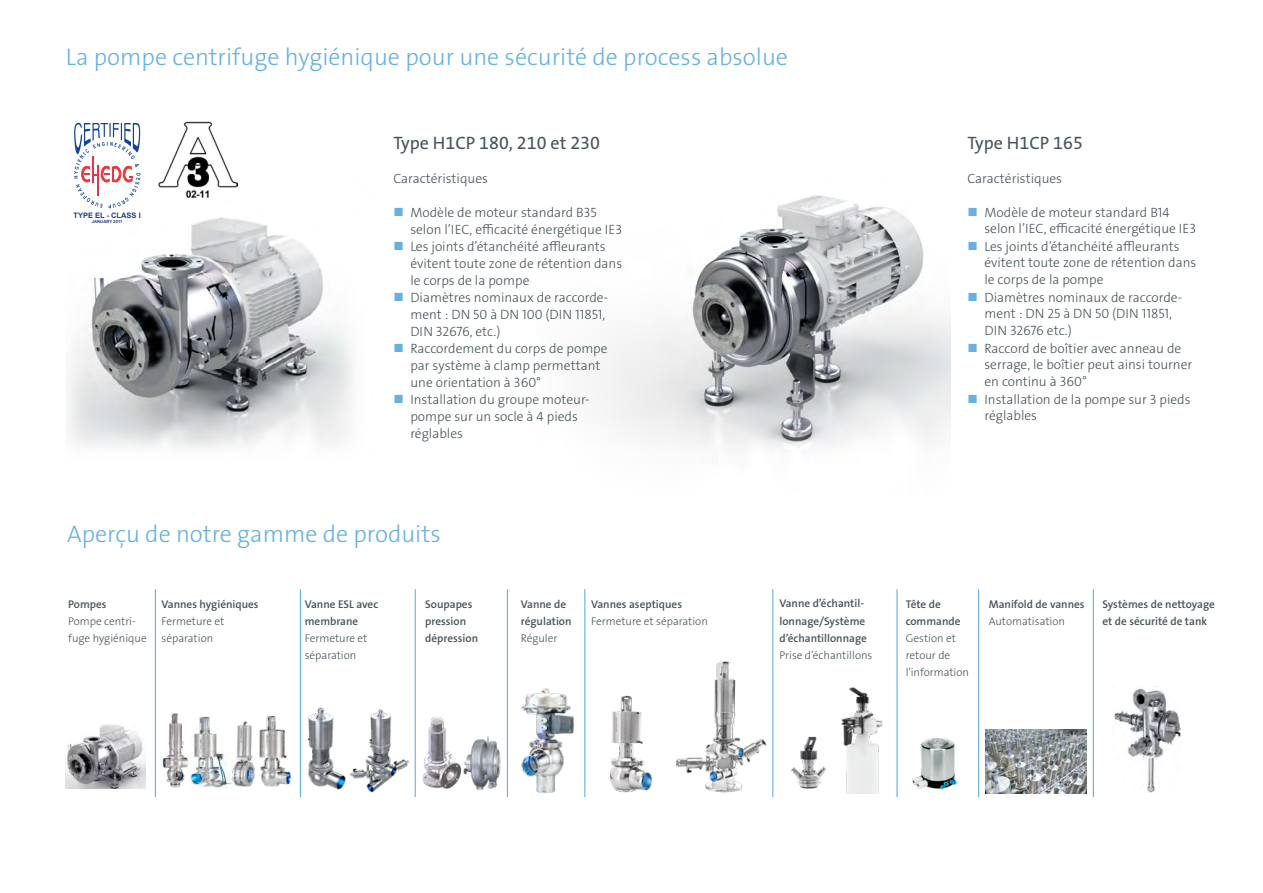
<style>
.page{position:relative;width:1263px;height:893px;background:#fff}
.page>*{position:absolute;margin:0;border:0;box-sizing:border-box;transform-origin:0 0}
.t1{font:24px "The Sans LP3 Lig";color:#67b0e2}
.t2{font:18px "The Sans LP5 Plain";color:#485358}
.t3{font:13.5px/17px "The Sans LP3 Lig";color:#485358}
.t4{font:12px "The Sans LP5 Plain";color:#67b0e2}
.t5{font:11.25px/17px "The Sans LP6 Se Bld";color:#485358}
.t6{font:11.25px/17px "The Sans LP3 Lig";color:#485358}
.t7{font:700 7.5px "Arial";color:#20398b}
.t8{font:700 4.2px "Arial";color:#20398b}
.s1{font-family:"The Sans LP5 Plain";font-size:12px;color:#67b0e2}
</style>
<div class="page">
<img style="left:601px;top:195px;width:349px;height:253px">
<img style="left:912px;top:738px;width:45px;height:52px">
<img style="left:521px;top:688px;width:54px;height:105px">
<img style="left:609px;top:695px;width:43px;height:98px">
<img style="left:676px;top:661px;width:91px;height:132px">
<img style="left:791px;top:736px;width:36px;height:53px">
<img style="left:841px;top:687px;width:42px;height:106px">
<hr style="left:300px;top:589px;width:1px;height:208px;background:#67b0e2">
<hr style="left:155px;top:589px;width:1px;height:208px;background:#67b0e2">
<hr style="left:415px;top:589px;width:1px;height:208px;background:#67b0e2">
<hr style="left:507px;top:589px;width:1px;height:208px;background:#67b0e2">
<hr style="left:584px;top:589px;width:1px;height:208px;background:#67b0e2">
<hr style="left:772px;top:589px;width:1px;height:208px;background:#67b0e2">
<hr style="left:896px;top:589px;width:1px;height:208px;background:#67b0e2">
<hr style="left:978px;top:589px;width:1px;height:208px;background:#67b0e2">
<hr style="left:1093px;top:589px;width:1px;height:208px;background:#67b0e2">
<img style="left:986px;top:729px;width:100px;height:64px">
<img style="left:203px;top:716px;width:18px;height:72px">
<img style="left:221px;top:721px;width:31px;height:68px">
<img style="left:252px;top:715px;width:40px;height:72px">
<img style="left:154px;top:710px;width:49px;height:80px">
<img style="left:307px;top:707px;width:39px;height:83px">
<img style="left:349px;top:709px;width:52px;height:84px">
<img style="left:401px;top:691px;width:60px;height:107px">
<img style="left:461px;top:736px;width:40px;height:55px">
<img style="left:1113px;top:688px;width:69px;height:104px">
<img style="left:66px;top:724px;width:80px;height:65px">
<img style="left:68px;top:173px;width:285px;height:275px">
<svg style="left:74px;top:123px;width:66px;height:85px"></svg>
<img style="left:157px;top:121px;width:81px;height:76px">
<h1 class="t1" style="left:66px;top:41px;width:724px">La pompe centrifuge hygiénique pour une sécurité de process absolue</h1>
<p class="t7" style="left:74px;top:210px;width:69px">TYPE EL - CLASS I</p>
<p class="t8" style="left:92px;top:219px;width:32px">JANUARY 2011</p>
<h2 class="t2" style="left:393px;top:131px;width:208px">Type H1CP 180, 210 et 230</h2>
<p class="t3" style="left:393px;top:170px;width:96px">Caractéristiques</p>
<p class="t4" style="left:393px;top:204px;width:12px">■</p>
<p class="t4" style="left:393px;top:239px;width:12px">■</p>
<p class="t3" style="left:410px;top:204px;width:213px">Modèle de moteur standard B35 selon l’IEC, efficacité énergétique IE3<br>Les joints d’étanchéité affleurants évitent toute zone de rétention dans le corps de la pompe</p>
<p class="t3" style="left:410px;top:289px;width:199px;text-indent:-17px"><span class="s1">■</span> Diamètres nominaux de raccorde&shy;ment : DN 50 à DN 100 (DIN 11851,<br>DIN 32676, etc.)</p>
<p class="t3" style="left:410px;top:340px;width:199px;text-indent:-17px"><span class="s1">■</span> Raccordement du corps de pompe par système à clamp permettant une orientation à 360°</p>
<p class="t3" style="left:410px;top:391px;width:181px;text-indent:-17px"><span class="s1">■</span> Installation du groupe moteur&shy;pompe sur un socle à 4 pieds réglables</p>
<h2 class="t2" style="left:967px;top:131px;width:117px">Type H1CP 165</h2>
<p class="t3" style="left:967px;top:170px;width:96px">Caractéristiques</p>
<p class="t4" style="left:967px;top:204px;width:12px">■</p>
<p class="t4" style="left:967px;top:239px;width:12px">■</p>
<p class="t3" style="left:984px;top:204px;width:213px">Modèle de moteur standard B14 selon l’IEC, efficacité énergétique IE3<br>Les joints d’étanchéité affleurants évitent toute zone de rétention dans le corps de la pompe</p>
<p class="t3" style="left:984px;top:289px;width:199px;line-height:16.5px;text-indent:-17px"><span class="s1">■</span> Diamètres nominaux de raccorde&shy;ment : DN 25 à DN 50 (DIN 11851,<br>DIN 32676 etc.)</p>
<p class="t3" style="left:984px;top:340px;width:209px;text-indent:-17px"><span class="s1">■</span> Raccord de boîtier avec anneau de serrage, le boîtier peut ainsi tourner en continu à 360°</p>
<p class="t3" style="left:984px;top:391px;width:208px;line-height:16.5px;text-indent:-17px"><span class="s1">■</span> Installation de la pompe sur 3 pieds réglables</p>
<h1 class="t1" style="left:67px;top:519px;width:375px">Aperçu de notre gamme de produits</h1>
<p class="t5" style="left:68px;top:596px;width:40px">Pompes</p>
<p class="t6" style="left:68px;top:613px;width:80px">Pompe centri&shy;fuge hygiénique</p>
<p class="t5" style="left:162px;top:596px;width:99px">Vannes hygiéniques</p>
<p class="t6" style="left:162px;top:613px;width:64px">Fermeture et séparation</p>
<p class="t5" style="left:305px;top:596px;width:75px">Vanne ESL avec membrane</p>
<p class="t6" style="left:305px;top:630px;width:64px">Fermeture et séparation</p>
<p class="t5" style="left:425px;top:596px;width:54px">Soupapes pression dépression</p>
<p class="t5" style="left:779px;top:595px;width:89px">Vanne d’échantil&shy;lonnage/Système d’échantillonnage</p>
<p class="t6" style="left:779px;top:646px;width:95px">Prise d’échantillons</p>
<p class="t5" style="left:521px;top:596px;width:52px">Vanne de régulation</p>
<p class="t6" style="left:521px;top:630px;width:38px">Réguler</p>
<p class="t5" style="left:591px;top:596px;width:92px">Vannes aseptiques</p>
<p class="t6" style="left:591px;top:613px;width:118px">Fermeture et séparation</p>
<p class="t5" style="left:906px;top:596px;width:56px">Tête de commande</p>
<p class="t6" style="left:906px;top:630px;width:65px">Gestion et retour de l’information</p>
<p class="t5" style="left:989px;top:596px;width:97px">Manifold de vannes</p>
<p class="t6" style="left:989px;top:613px;width:78px">Automatisation</p>
<p class="t5" style="left:1102px;top:596px;width:114px">Systèmes de nettoyage et de sécurité de tank</p>
</div>
